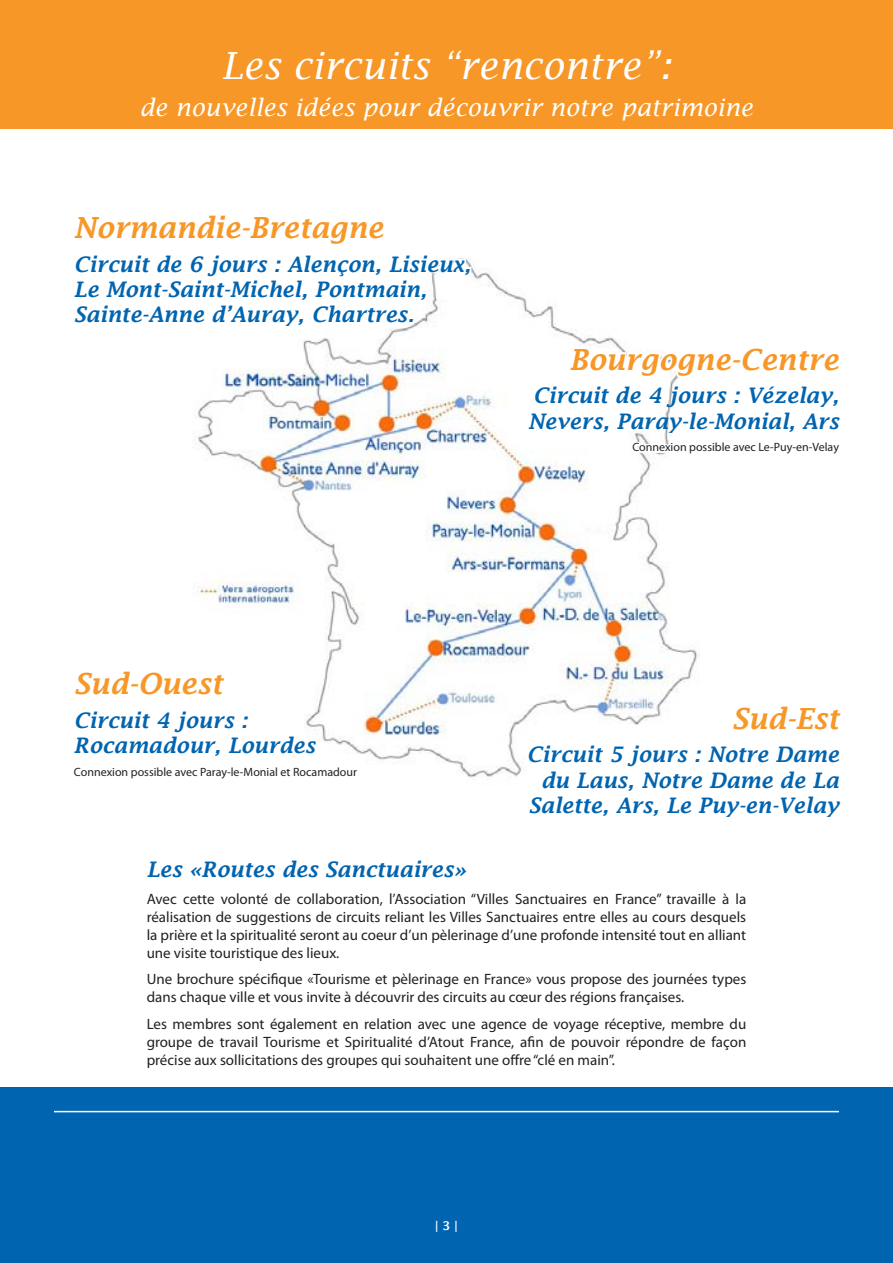
<style>
.page{position:relative;width:893px;height:1263px;background:#fff}
.page>*{position:absolute;margin:0;border:0;box-sizing:border-box;transform-origin:0 0}
.t1{font:italic 37.5px "Lucida Fax";color:#fff}
.t2{font:italic 600 28.5px "Lucida Fax";color:#f79727}
.t3{font:italic 24px "Lucida Fax";color:#fff}
.t4{font:italic 600 21px/25.2px "Lucida Fax";color:#0164b0}
.t5{font:15px/18px "Myriad Pro";color:#231f20;text-align:justify}
.t6{font:12px "Myriad Pro";color:#231f20}
.t7{font:600 12px "Lucida Fax";color:#fff}
</style>
<div class="page">
<div style="left:0;top:0;width:893px;height:128px;background:#f79727"></div>
<div style="left:0;top:1088px;width:893px;height:175px;background:#0164b0"></div>
<hr style="left:54px;top:1111px;width:785px;height:1px;background:#fff">
<img style="left:196px;top:271px;width:503px;height:509px">
<svg style="left:196px;top:653px;width:33px;height:78px"></svg>
<svg style="left:196px;top:258px;width:278px;height:91px"></svg>
<svg style="left:566px;top:317px;width:133px;height:159px"></svg>
<p class="t1" style="left:222px;top:44px;width:451px">Les circuits “rencontre”:</p>
<p class="t3" style="left:139px;top:94px;width:615px">de nouvelles idées pour découvrir notre patrimoine</p>
<p class="t2" style="left:74px;top:211px;width:311px">Normandie-Bretagne</p>
<p class="t4" style="left:74px;top:251px;width:399px">Circuit de 6 jours : Alençon, Lisieux,<br>Le Mont-Saint-Michel, Pontmain,<br>Sainte-Anne d’Auray, Chartres.</p>
<p class="t2" style="left:570px;top:343px;width:271px">Bourgogne-Centre</p>
<p class="t4" style="left:528px;top:383px;width:312px">Circuit de 4 jours : Vézelay,<br>Nevers, Paray-le-Monial, Ars</p>
<p class="t6" style="left:632px;top:440px;width:208px">Connexion possible avec Le-Puy-en-Velay</p>
<p class="t2" style="left:74px;top:667px;width:150px">Sud-Ouest</p>
<p class="t4" style="left:74px;top:707px;width:243px">Circuit 4 jours :<br>Rocamadour, Lourdes</p>
<p class="t6" style="left:74px;top:764px;width:285px">Connexion possible avec Paray-le-Monial et Rocamadour</p>
<p class="t2" style="left:732px;top:702px;width:109px">Sud-Est</p>
<p class="t4" style="left:527px;top:742px;width:314px;text-align:right">Circuit 5 jours : Notre Dame du Laus, Notre Dame de La<br>Salette, Ars, Le Puy-en-Velay</p>
<p class="t4" style="left:147px;top:857px;width:321px">Les «Routes des Sanctuaires»</p>
<p class="t5" style="left:147px;top:889px;width:601px">Avec cette volonté de collaboration, l’Association “Villes Sanctuaires en France” travaille à la réalisation de suggestions de circuits reliant les Villes Sanctuaires entre elles au cours desquels la prière et la spiritualité seront au coeur d’un pèlerinage d’une profonde intensité tout en alliant une visite touristique des lieux.</p>
<p class="t5" style="left:147px;top:970px;width:601px">Une brochure spécifique «Tourisme et pèlerinage en France» vous propose des journées types dans chaque ville et vous invite à découvrir des circuits au cœur des régions françaises.</p>
<p class="t5" style="left:147px;top:1014px;width:601px">Les membres sont également en relation avec une agence de voyage réceptive, membre du groupe de travail Tourisme et Spiritualité d’Atout France, afin de pouvoir répondre de façon précise aux sollicitations des groupes qui souhaitent une offre “clé en main”.</p>
<p class="t7" style="left:435px;top:1218px;width:24px">| 3 |</p>
</div>
